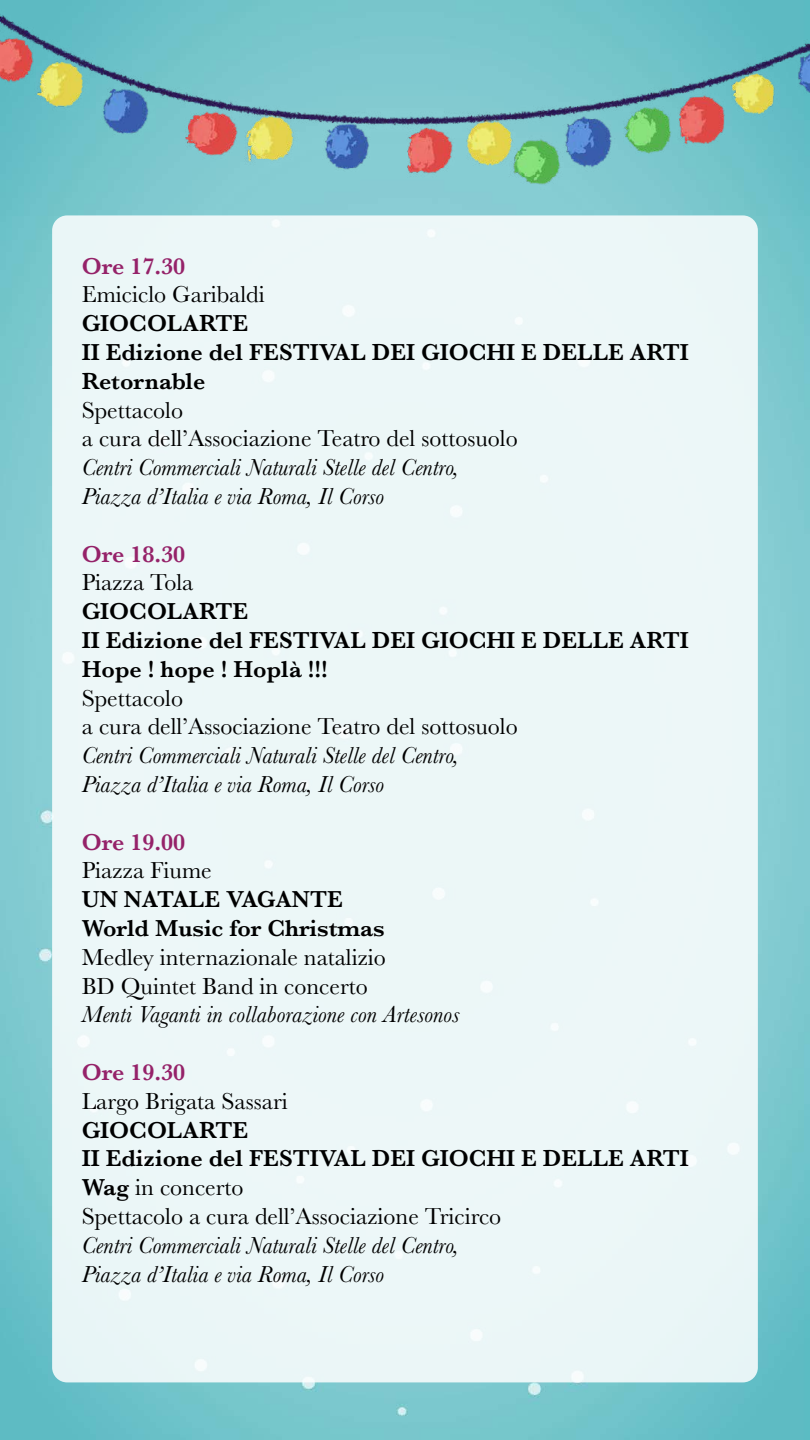
<style>
.page{position:relative;width:810px;height:1440px;background:#fff}
.page>*{position:absolute;margin:0;border:0;box-sizing:border-box;transform-origin:0 0}
.t1{font:600 24px/28.8px "Baskerville";color:#000}
.t2{font:italic 24px/28.8px "Baskerville";color:#000}
.t3{font:24px/28.8px "Baskerville";color:#000}
.t4{font:600 24px "Baskerville";color:#952269}
.s1{font-weight:400}
</style>
<div class="page">
<img style="left:0;top:215px;width:810px;height:1225px">
<img style="left:0;top:0;width:810px;height:215px">
<div style="left:52px;top:215px;width:706px;height:1167px;background:#ecf7f8;border-radius:15px"></div>
<p class="t4" style="left:82px;top:249px;width:105px">Ore 17.30</p>
<p class="t3" style="left:82px;top:281px;width:185px">Emiciclo Garibaldi</p>
<p class="t1" style="left:82px;top:309px;width:609px">GIOCOLARTE<br>II Edizione del FESTIVAL DEI GIOCHI E DELLE ARTI<br>Retornable</p>
<p class="t3" style="left:82px;top:396px;width:437px">Spettacolo<br>a cura dell’Associazione Teatro del sottosuolo</p>
<p class="t2" style="left:82px;top:453px;width:379px">Centri Commerciali Naturali Stelle del Centro,<br>Piazza d’Italia e via Roma, Il Corso</p>
<p class="t4" style="left:82px;top:537px;width:105px">Ore 18.30</p>
<p class="t3" style="left:82px;top:569px;width:113px">Piazza Tola</p>
<p class="t1" style="left:82px;top:597px;width:609px">GIOCOLARTE<br>II Edizione del FESTIVAL DEI GIOCHI E DELLE ARTI<br>Hope ! hope ! Hoplà !!!</p>
<p class="t3" style="left:82px;top:684px;width:437px">Spettacolo<br>a cura dell’Associazione Teatro del sottosuolo</p>
<p class="t2" style="left:82px;top:741px;width:379px">Centri Commerciali Naturali Stelle del Centro,<br>Piazza d’Italia e via Roma, Il Corso</p>
<p class="t4" style="left:82px;top:825px;width:105px">Ore 19.00</p>
<p class="t3" style="left:82px;top:857px;width:132px">Piazza Fiume</p>
<p class="t1" style="left:82px;top:885px;width:304px">UN NATALE VAGANTE<br>World Music for Christmas</p>
<p class="t3" style="left:82px;top:943px;width:306px">Medley internazionale natalizio<br>BD Quintet Band in concerto</p>
<p class="t2" style="left:82px;top:1000px;width:380px">Menti Vaganti in collaborazione con Artesonos</p>
<p class="t4" style="left:82px;top:1055px;width:105px">Ore 19.30</p>
<p class="t3" style="left:82px;top:1087px;width:208px">Largo Brigata Sassari</p>
<p class="t1" style="left:82px;top:1115px;width:609px">GIOCOLARTE<br>II Edizione del FESTIVAL DEI GIOCHI E DELLE ARTI<br>Wag <span class="s1">in concerto<br>Spettacolo a cura dell’Associazione Tricirco</span></p>
<p class="t2" style="left:82px;top:1231px;width:379px">Centri Commerciali Naturali Stelle del Centro,<br>Piazza d’Italia e via Roma, Il Corso</p>
</div>
